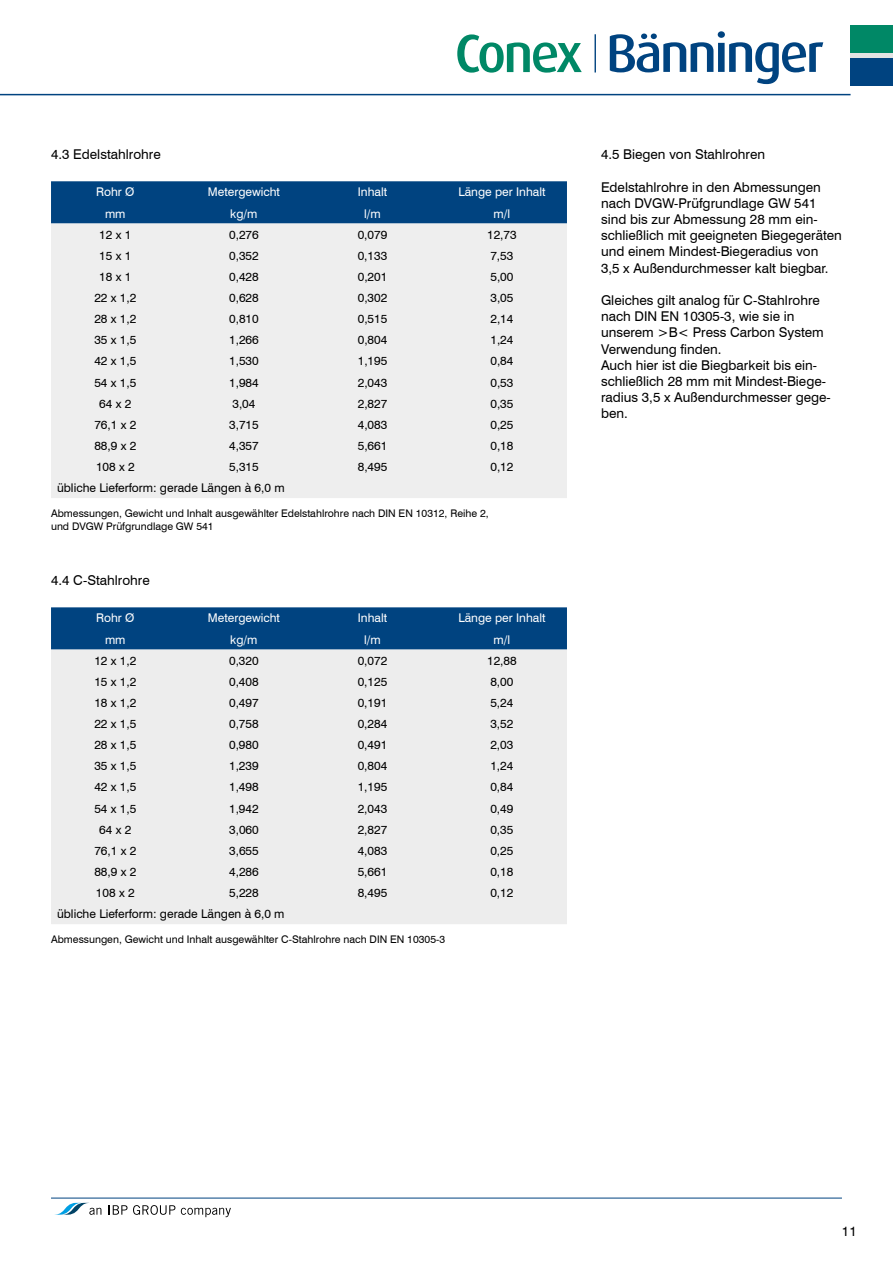
<style>
.page{position:relative;width:893px;height:1263px;background:#fff}
.page>*{position:absolute;margin:0;border:0;box-sizing:border-box;transform-origin:0 0}
.t1{font:13.5px/16.2px "Swiss 721 BT";color:#000}
.t2{font:12px "Swiss 721 BT";color:#000}
.t3{font:12px "Swiss 721 BT";color:#fff}
.t4{font:10.5px/12.6px "Swiss 721 BT";color:#000}
</style>
<div class="page">
<hr style="left:0;top:94px;width:850px;height:1px;background:#004380">
<div style="left:851px;top:52px;width:42px;height:6px;background:#e3e3e3"></div>
<div style="left:851px;top:26px;width:42px;height:27px;background:#086"></div>
<div style="left:851px;top:58px;width:42px;height:27px;background:#004380"></div>
<svg style="left:610px;top:31px;width:213px;height:53px"></svg>
<svg style="left:457px;top:34px;width:125px;height:39px"></svg>
<hr style="left:595px;top:34px;width:1px;height:39px;background:#004380">
<svg style="left:74px;top:1202px;width:15px;height:1px"></svg>
<svg style="left:55px;top:1203px;width:46px;height:12px"></svg>
<svg style="left:109px;top:1205px;width:66px;height:10px"></svg>
<svg style="left:181px;top:1208px;width:50px;height:9px"></svg>
<hr style="left:51px;top:1198px;width:791px;height:1px;background:#004380">
<div style="left:51px;top:181px;width:516px;height:43px;background:#004380"></div>
<div style="left:51px;top:224px;width:516px;height:274px;background:#eee"></div>
<div style="left:51px;top:607px;width:516px;height:43px;background:#004380"></div>
<div style="left:51px;top:650px;width:516px;height:274px;background:#ededed"></div>
<p class="t1" style="left:51px;top:146px;width:111px">4.3 Edelstahlrohre</p>
<p class="t3" style="left:96px;top:185px;width:40px">Rohr Ø</p>
<p class="t3" style="left:208px;top:185px;width:74px">Metergewicht</p>
<p class="t3" style="left:358px;top:185px;width:31px">Inhalt</p>
<p class="t3" style="left:458px;top:185px;width:89px">Länge per Inhalt</p>
<p class="t3" style="left:105px;top:206px;width:22px">mm</p>
<p class="t3" style="left:230px;top:206px;width:29px">kg/m</p>
<p class="t3" style="left:364px;top:206px;width:18px">l/m</p>
<p class="t3" style="left:494px;top:206px;width:18px">m/l</p>
<p class="t2" style="left:99px;top:227px;width:34px">12 x 1</p>
<p class="t2" style="left:229px;top:227px;width:31px">0,276</p>
<p class="t2" style="left:358px;top:227px;width:31px">0,079</p>
<p class="t2" style="left:487px;top:227px;width:31px">12,73</p>
<p class="t2" style="left:99px;top:248px;width:34px">15 x 1</p>
<p class="t2" style="left:229px;top:248px;width:31px">0,352</p>
<p class="t2" style="left:358px;top:248px;width:31px">0,133</p>
<p class="t2" style="left:490px;top:248px;width:25px">7,53</p>
<p class="t2" style="left:99px;top:269px;width:34px">18 x 1</p>
<p class="t2" style="left:229px;top:269px;width:31px">0,428</p>
<p class="t2" style="left:358px;top:269px;width:31px">0,201</p>
<p class="t2" style="left:490px;top:269px;width:25px">5,00</p>
<p class="t2" style="left:94px;top:290px;width:43px">22 x 1,2</p>
<p class="t2" style="left:229px;top:290px;width:31px">0,628</p>
<p class="t2" style="left:358px;top:290px;width:31px">0,302</p>
<p class="t2" style="left:490px;top:290px;width:25px">3,05</p>
<p class="t2" style="left:94px;top:312px;width:43px">28 x 1,2</p>
<p class="t2" style="left:229px;top:312px;width:31px">0,810</p>
<p class="t2" style="left:358px;top:312px;width:31px">0,515</p>
<p class="t2" style="left:490px;top:312px;width:25px">2,14</p>
<p class="t2" style="left:94px;top:333px;width:43px">35 x 1,5</p>
<p class="t2" style="left:229px;top:333px;width:31px">1,266</p>
<p class="t2" style="left:358px;top:333px;width:31px">0,804</p>
<p class="t2" style="left:490px;top:333px;width:25px">1,24</p>
<p class="t2" style="left:94px;top:354px;width:43px">42 x 1,5</p>
<p class="t2" style="left:229px;top:354px;width:31px">1,530</p>
<p class="t2" style="left:358px;top:354px;width:31px">1,195</p>
<p class="t2" style="left:490px;top:354px;width:25px">0,84</p>
<p class="t2" style="left:94px;top:375px;width:43px">54 x 1,5</p>
<p class="t2" style="left:229px;top:375px;width:31px">1,984</p>
<p class="t2" style="left:358px;top:375px;width:31px">2,043</p>
<p class="t2" style="left:490px;top:375px;width:25px">0,53</p>
<p class="t2" style="left:99px;top:396px;width:34px">64 x 2</p>
<p class="t2" style="left:232px;top:396px;width:25px">3,04</p>
<p class="t2" style="left:358px;top:396px;width:31px">2,827</p>
<p class="t2" style="left:490px;top:396px;width:25px">0,35</p>
<p class="t2" style="left:94px;top:417px;width:43px">76,1 x 2</p>
<p class="t2" style="left:229px;top:417px;width:31px">3,715</p>
<p class="t2" style="left:358px;top:417px;width:31px">4,083</p>
<p class="t2" style="left:490px;top:417px;width:25px">0,25</p>
<p class="t2" style="left:94px;top:438px;width:43px">88,9 x 2</p>
<p class="t2" style="left:229px;top:438px;width:31px">4,357</p>
<p class="t2" style="left:358px;top:438px;width:31px">5,661</p>
<p class="t2" style="left:490px;top:438px;width:25px">0,18</p>
<p class="t2" style="left:96px;top:459px;width:40px">108 x 2</p>
<p class="t2" style="left:229px;top:459px;width:31px">5,315</p>
<p class="t2" style="left:358px;top:459px;width:31px">8,495</p>
<p class="t2" style="left:490px;top:459px;width:25px">0,12</p>
<p class="t2" style="left:57px;top:481px;width:229px">übliche Lieferform: gerade Längen à 6,0 m</p>
<p class="t4" style="left:51px;top:507px;width:439px">Abmessungen, Gewicht und Inhalt ausgewählter Edelstahlrohre nach DIN EN 10312, Reihe 2, und DVGW Prüfgrundlage GW 541</p>
<p class="t1" style="left:51px;top:572px;width:100px">4.4 C-Stahlrohre</p>
<p class="t3" style="left:96px;top:611px;width:40px">Rohr Ø</p>
<p class="t3" style="left:208px;top:611px;width:74px">Metergewicht</p>
<p class="t3" style="left:358px;top:611px;width:31px">Inhalt</p>
<p class="t3" style="left:458px;top:611px;width:89px">Länge per Inhalt</p>
<p class="t3" style="left:105px;top:632px;width:22px">mm</p>
<p class="t3" style="left:230px;top:632px;width:29px">kg/m</p>
<p class="t3" style="left:364px;top:632px;width:18px">l/m</p>
<p class="t3" style="left:494px;top:632px;width:18px">m/l</p>
<p class="t2" style="left:94px;top:653px;width:43px">12 x 1,2</p>
<p class="t2" style="left:229px;top:653px;width:31px">0,320</p>
<p class="t2" style="left:358px;top:653px;width:31px">0,072</p>
<p class="t2" style="left:487px;top:653px;width:31px">12,88</p>
<p class="t2" style="left:94px;top:674px;width:43px">15 x 1,2</p>
<p class="t2" style="left:229px;top:674px;width:31px">0,408</p>
<p class="t2" style="left:358px;top:674px;width:31px">0,125</p>
<p class="t2" style="left:490px;top:674px;width:25px">8,00</p>
<p class="t2" style="left:94px;top:695px;width:43px">18 x 1,2</p>
<p class="t2" style="left:229px;top:695px;width:31px">0,497</p>
<p class="t2" style="left:358px;top:695px;width:31px">0,191</p>
<p class="t2" style="left:490px;top:695px;width:25px">5,24</p>
<p class="t2" style="left:94px;top:716px;width:43px">22 x 1,5</p>
<p class="t2" style="left:229px;top:716px;width:31px">0,758</p>
<p class="t2" style="left:358px;top:716px;width:31px">0,284</p>
<p class="t2" style="left:490px;top:716px;width:25px">3,52</p>
<p class="t2" style="left:94px;top:738px;width:43px">28 x 1,5</p>
<p class="t2" style="left:229px;top:738px;width:31px">0,980</p>
<p class="t2" style="left:358px;top:738px;width:31px">0,491</p>
<p class="t2" style="left:490px;top:738px;width:25px">2,03</p>
<p class="t2" style="left:94px;top:759px;width:43px">35 x 1,5</p>
<p class="t2" style="left:229px;top:759px;width:31px">1,239</p>
<p class="t2" style="left:358px;top:759px;width:31px">0,804</p>
<p class="t2" style="left:490px;top:759px;width:25px">1,24</p>
<p class="t2" style="left:94px;top:780px;width:43px">42 x 1,5</p>
<p class="t2" style="left:229px;top:780px;width:31px">1,498</p>
<p class="t2" style="left:358px;top:780px;width:31px">1,195</p>
<p class="t2" style="left:490px;top:780px;width:25px">0,84</p>
<p class="t2" style="left:94px;top:801px;width:43px">54 x 1,5</p>
<p class="t2" style="left:229px;top:801px;width:31px">1,942</p>
<p class="t2" style="left:358px;top:801px;width:31px">2,043</p>
<p class="t2" style="left:490px;top:801px;width:25px">0,49</p>
<p class="t2" style="left:99px;top:822px;width:34px">64 x 2</p>
<p class="t2" style="left:229px;top:822px;width:31px">3,060</p>
<p class="t2" style="left:358px;top:822px;width:31px">2,827</p>
<p class="t2" style="left:490px;top:822px;width:25px">0,35</p>
<p class="t2" style="left:94px;top:843px;width:43px">76,1 x 2</p>
<p class="t2" style="left:229px;top:843px;width:31px">3,655</p>
<p class="t2" style="left:358px;top:843px;width:31px">4,083</p>
<p class="t2" style="left:490px;top:843px;width:25px">0,25</p>
<p class="t2" style="left:94px;top:864px;width:43px">88,9 x 2</p>
<p class="t2" style="left:229px;top:864px;width:31px">4,286</p>
<p class="t2" style="left:358px;top:864px;width:31px">5,661</p>
<p class="t2" style="left:490px;top:864px;width:25px">0,18</p>
<p class="t2" style="left:96px;top:885px;width:40px">108 x 2</p>
<p class="t2" style="left:229px;top:885px;width:31px">5,228</p>
<p class="t2" style="left:358px;top:885px;width:31px">8,495</p>
<p class="t2" style="left:490px;top:885px;width:25px">0,12</p>
<p class="t2" style="left:57px;top:907px;width:229px">übliche Lieferform: gerade Längen à 6,0 m</p>
<p class="t4" style="left:51px;top:933px;width:396px">Abmessungen, Gewicht und Inhalt ausgewählter C-Stahlrohre nach DIN EN 10305-3</p>
<p class="t1" style="left:601px;top:146px;width:166px">4.5 Biegen von Stahlrohren</p>
<p class="t1" style="left:601px;top:178px;width:242px">Edelstahlrohre in den Abmessungen nach DVGW-Prüfgrundlage GW 541 sind bis zur Abmessung 28 mm ein&shy;schließlich mit geeigneten Biegegeräten und einem Mindest-Biegeradius von<br>3,5 x Außendurchmesser kalt biegbar.</p>
<p class="t1" style="left:601px;top:292px;width:231px">Gleiches gilt analog für C-Stahlrohre nach DIN EN 10305-3, wie sie in unserem &gt;B&lt; Press Carbon System<br>Verwendung finden.<br>Auch hier ist die Biegbarkeit bis ein&shy;schließlich 28 mm mit Mindest-Biege&shy;radius 3,5 x Außendurchmesser gege&shy;ben.</p>
<p class="t1" style="left:842px;top:1223px;width:16px">11</p>
</div>
